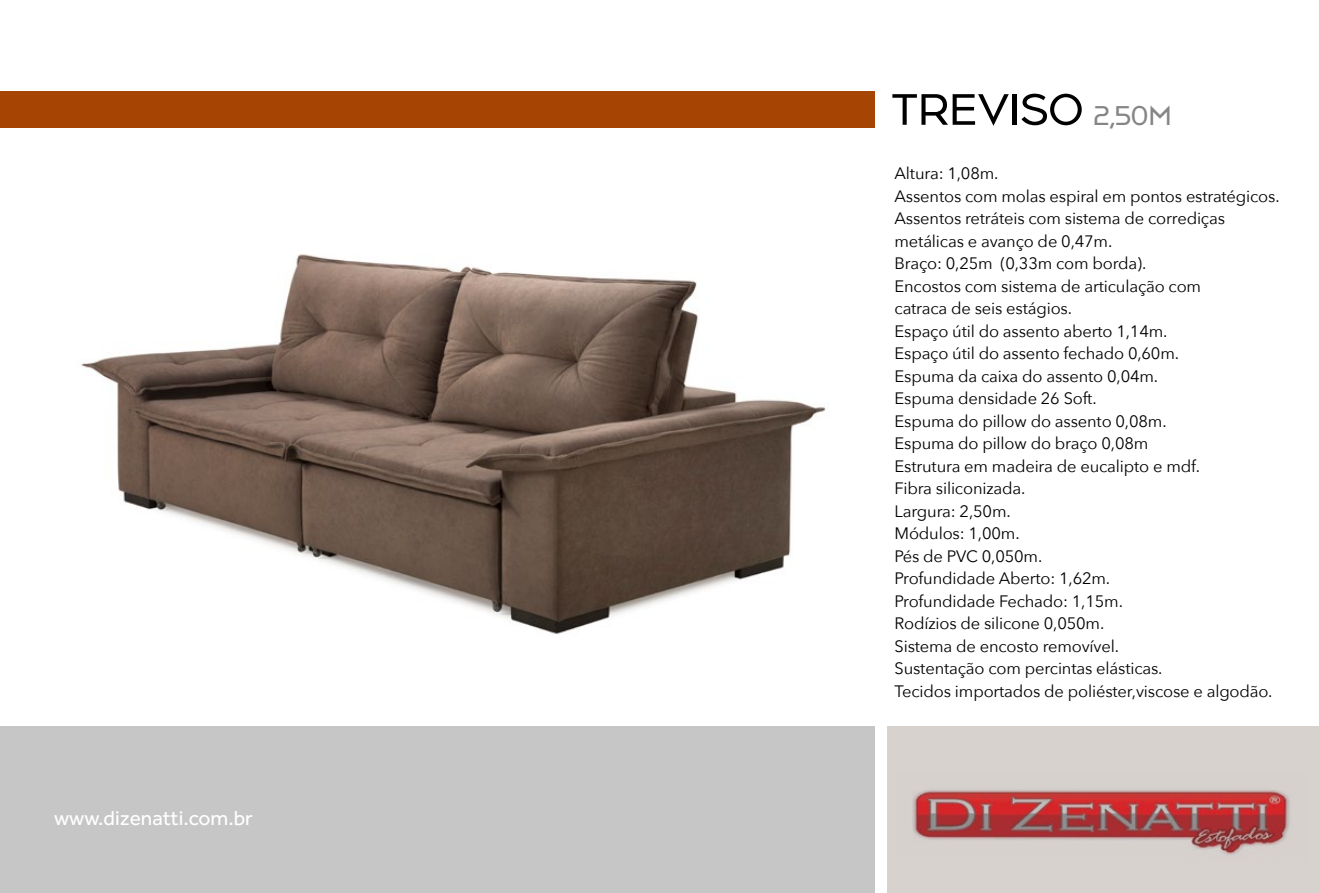
<style>
.page{position:relative;width:1319px;height:893px;background:#fff}
.page>*{position:absolute;margin:0;border:0;box-sizing:border-box;transform-origin:0 0}
.t1{font:51px "Agus Sans";color:#000}
.t2{font:21px "Effra";color:#fff}
.t3{font:16.5px/22.5px "Avenir Next";letter-spacing:-.01em;color:#000}
.s1{font-size:31.5px;color:#858584}
</style>
<div class="page">
<div style="left:0;top:726px;width:874px;height:167px;background:#c6c6c6"></div>
<div style="left:887px;top:726px;width:431px;height:167px;background:#d8d2cf"></div>
<img style="left:81px;top:254px;width:745px;height:380px">
<div style="left:0;top:91px;width:874px;height:36px;background:#a54403"></div>
<img style="left:912px;top:790px;width:378px;height:65px">
<p class="t2" style="left:54px;top:806px;width:200px">www.dizenatti.com.br</p>
<h1 class="t1" style="left:891px;top:86px;width:282px">TREVISO <span class="s1">2,50m</span></h1>
<p class="t3" style="left:894px;top:161px;width:386px">Altura: 1,08m.<br>Assentos com molas espiral em pontos estratégicos.<br>Assentos retráteis com sistema de corrediças metálicas e avanço de 0,47m.<br>Braço: 0,25m (0,33m com borda).<br>Encostos com sistema de articulação com<br>catraca de seis estágios.<br>Espaço útil do assento aberto 1,14m.<br>Espaço útil do assento fechado 0,60m.<br>Espuma da caixa do assento 0,04m.<br>Espuma densidade 26 Soft.<br>Espuma do pillow do assento 0,08m.<br>Espuma do pillow do braço 0,08m<br>Estrutura em madeira de eucalipto e mdf.<br>Fibra siliconizada.<br>Largura: 2,50m.<br>Módulos: 1,00m.<br>Pés de PVC 0,050m.<br>Profundidade Aberto: 1,62m.<br>Profundidade Fechado: 1,15m.<br>Rodízios de silicone 0,050m.<br>Sistema de encosto removível.<br>Sustentação com percintas elásticas.<br>Tecidos importados de poliéster,viscose e algodão.</p>
</div>
